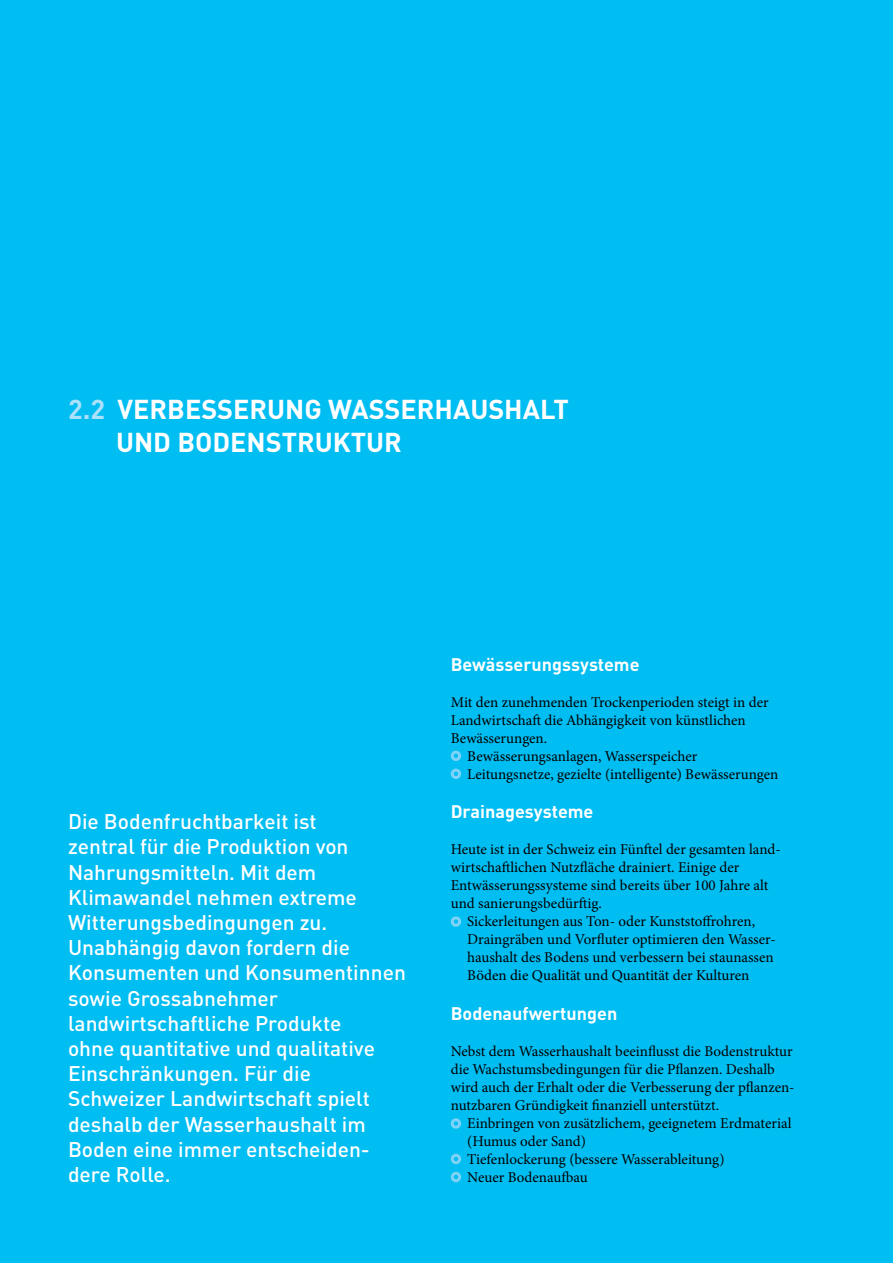
<style>
.page{position:relative;width:893px;height:1263px;background:#00bdf2}
.page>*{position:absolute;margin:0;border:0;box-sizing:border-box;transform-origin:0 0}
.t1{font:700 27px/33px "DIN";color:#fff}
.t2{font:500 21px/25.2px "DIN";color:#fff}
.t3{font:700 18px "DIN";color:#fff}
.t4{font:15px/18px "Minion Pro";color:#000}
.s1{color:#abe1fa}
</style>
<div class="page">
<div style="left:451px;top:1172px;width:10px;height:10px;border:3px solid #7ed3f7;border-radius:50%"></div>
<div style="left:451px;top:916px;width:10px;height:11px;border:3px solid #7ed3f7;border-radius:50%"></div>
<div style="left:451px;top:751px;width:10px;height:10px;border:3px solid #7ed3f7;border-radius:50%"></div>
<div style="left:451px;top:769px;width:10px;height:10px;border:3px solid #7ed3f7;border-radius:50%"></div>
<div style="left:451px;top:1118px;width:10px;height:11px;border:3px solid #7ed3f7;border-radius:50%"></div>
<div style="left:451px;top:1154px;width:10px;height:10px;border:3px solid #7ed3f7;border-radius:50%"></div>
<h1 class="t1" style="left:116px;top:392px;width:454px;text-indent:-48px"><span class="s1">2.2</span> VERBESSERUNG WASSERHAUSHALT<br>UND BODENSTRUKTUR</h1>
<p class="t2" style="left:68px;top:808px;width:339px">Die Bodenfruchtbarkeit ist<br>zentral für die Produktion von<br>Nahrungsmitteln. Mit dem<br>Klimawandel nehmen extreme<br>Witterungsbedingungen zu.<br>Unabhängig davon fordern die<br>Konsumenten und Konsumentinnen sowie Grossabnehmer landwirtschaftliche Produkte<br>ohne quantitative und qualitative<br>Einschränkungen. Für die<br>Schweizer Landwirtschaft spielt deshalb der Wasserhaushalt im<br>Boden eine immer entscheiden&shy;dere Rolle.</p>
<p class="t3" style="left:451px;top:652px;width:190px">Bewässerungssysteme</p>
<p class="t4" style="left:451px;top:693px;width:319px">Mit den zunehmenden Trockenperioden steigt in der</p>
<p class="t4" style="left:451px;top:711px;width:297px">Landwirtschaft die Abhängigkeit von künstlichen</p>
<p class="t4" style="left:451px;top:729px;width:98px">Bewässerungen.</p>
<p class="t4" style="left:467px;top:747px;width:232px">Bewässerungsanlagen, Wasserspeicher</p>
<p class="t4" style="left:467px;top:765px;width:313px">Leitungsnetze, gezielte (intelligente) Bewässerungen</p>
<p class="t3" style="left:451px;top:800px;width:144px">Drainagesysteme</p>
<p class="t4" style="left:451px;top:840px;width:332px">Heute ist in der Schweiz ein Fünftel der gesamten land-</p>
<p class="t4" style="left:451px;top:858px;width:290px">wirtschaftlichen Nutzfläche drainiert. Einige der</p>
<p class="t4" style="left:451px;top:876px;width:319px">Entwässerungssysteme sind bereits über 100 Jahre alt</p>
<p class="t4" style="left:451px;top:894px;width:153px">und sanierungsbedürftig.</p>
<p class="t4" style="left:467px;top:912px;width:289px">Sickerleitungen aus Ton- oder Kunststoffrohren,</p>
<p class="t4" style="left:467px;top:930px;width:310px">Draingräben und Vorfluter optimieren den Wasser-</p>
<p class="t4" style="left:467px;top:948px;width:308px">haushalt des Bodens und verbessern bei staunassen</p>
<p class="t4" style="left:467px;top:966px;width:284px">Böden die Qualität und Quantität der Kulturen</p>
<p class="t3" style="left:451px;top:1002px;width:168px">Bodenaufwertungen</p>
<p class="t4" style="left:451px;top:1042px;width:345px">Nebst dem Wasserhaushalt beeinflusst die Bodenstruktur die Wachstumsbedingungen für die Pflanzen. Deshalb wird auch der Erhalt oder die Verbesserung der pflanzen&shy;nutzbaren Gründigkeit finanziell unterstützt.</p>
<p class="t4" style="left:467px;top:1114px;width:326px">Einbringen von zusätzlichem, geeignetem Erdmaterial (Humus oder Sand)<br>Tiefenlockerung (bessere Wasserableitung)<br>Neuer Bodenaufbau</p>
</div>
